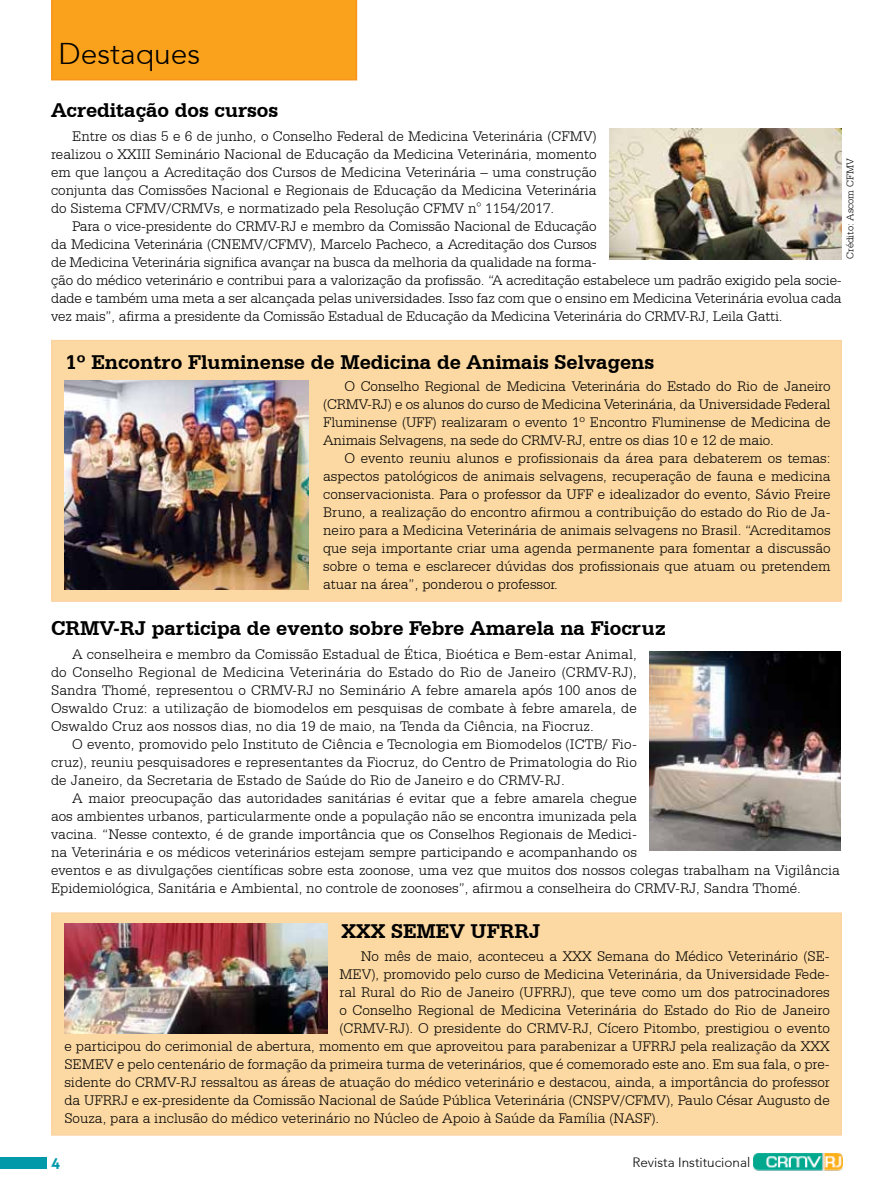
<style>
.page{position:relative;width:893px;height:1191px;background:#fff}
.page>*{position:absolute;margin:0;border:0;box-sizing:border-box;transform-origin:0 0}
.t1{font:300 30px "Avenir 35";color:#000}
.t2{font:700 21px "Serifa BT";color:#000}
.t3{font:300 15px/18px "Serifa BT";color:#000;text-align:justify}
.t4{font:700 15px "Aller";color:#0099a9}
.t5{font:300 13.5px "Avenir 35";color:#000}
.t6{font:300 10.5px "Serifa BT";color:#000}
</style>
<div class="page">
<div style="left:0;top:1157px;width:47px;height:11px;background:#0099a9"></div>
<img style="left:754px;top:1154px;width:89px;height:17px">
<div style="left:51px;top:0;width:306px;height:80px;background:#faa21b"></div>
<img style="left:649px;top:651px;width:191px;height:199px">
<div style="left:51px;top:340px;width:791px;height:262px;background:#fcd9a2"></div>
<img style="left:65px;top:380px;width:243px;height:209px">
<div style="left:51px;top:912px;width:791px;height:223px;background:#fcd9a2"></div>
<img style="left:65px;top:923px;width:263px;height:110px">
<img style="left:609px;top:128px;width:233px;height:131px">
<h1 class="t1" style="left:59px;top:36px;width:143px">Destaques</h1>
<h2 class="t2" style="left:51px;top:97px;width:229px">Acreditação dos cursos</h2>
<p class="t3" style="left:51px;top:127px;width:547px;text-indent:21px">Entre os dias 5 e 6 de junho, o Conselho Federal de Medicina Veterinária (CFMV) realizou o XXIII Seminário Nacional de Educação da Medicina Veterinária, momento em que lançou a Acreditação dos Cursos de Medicina Veterinária – uma construção conjunta das Comissões Nacional e Regionais de Educação da Medicina Veterinária do Sistema CFMV/CRMVs, e normatizado pela Resolução CFMV n° 1154/2017.</p>
<p class="t3" style="left:51px;top:217px;width:792px;text-align:left;text-indent:21px">Para o vice-presidente do CRMV-RJ e membro da Comissão Nacional de Educação<br>da Medicina Veterinária (CNEMV/CFMV), Marcelo Pacheco, a Acreditação dos Cursos<br>de Medicina Veterinária significa avançar na busca da melhoria da qualidade na forma-<br>ção do médico veterinário e contribui para a valorização da profissão. “A acreditação estabelece um padrão exigido pela socie&shy;dade e também uma meta a ser alcançada pelas universidades. Isso faz com que o ensino em Medicina Veterinária evolua cada vez mais”, afirma a presidente da Comissão Estadual de Educação da Medicina Veterinária do CRMV-RJ, Leila Gatti.</p>
<h2 class="t2" style="left:66px;top:349px;width:590px">1º Encontro Fluminense de Medicina de Animais Selvagens</h2>
<p class="t3" style="left:323px;top:377px;width:509px;text-indent:21px">O Conselho Regional de Medicina Veterinária do Estado do Rio de Janeiro (CRMV-RJ) e os alunos do curso de Medicina Veterinária, da Universidade Federal Fluminense (UFF) realizaram o evento 1º Encontro Fluminense de Medicina de Animais Selvagens, na sede do CRMV-RJ, entre os dias 10 e 12 de maio.</p>
<p class="t3" style="left:323px;top:449px;width:509px;text-indent:21px">O evento reuniu alunos e profissionais da área para debaterem os temas: aspectos patológicos de animais selvagens, recuperação de fauna e medicina conservacionista. Para o professor da UFF e idealizador do evento, Sávio Freire Bruno, a realização do encontro afirmou a contribuição do estado do Rio de Ja&shy;neiro para a Medicina Veterinária de animais selvagens no Brasil. “Acreditamos que seja importante criar uma agenda permanente para fomentar a discussão sobre o tema e esclarecer dúvidas dos profissionais que atuam ou pretendem atuar na área”, ponderou o professor.</p>
<p class="t6" style="left:844px;top:259px;width:102px;rotate:-90deg">Crédito: Ascom CFMV</p>
<h2 class="t2" style="left:51px;top:615px;width:617px">CRMV-RJ participa de evento sobre Febre Amarela na Fiocruz</h2>
<p class="t3" style="left:51px;top:645px;width:587px;text-indent:21px">A conselheira e membro da Comissão Estadual de Ética, Bioética e Bem-estar Animal, do Conselho Regional de Medicina Veterinária do Estado do Rio de Janeiro (CRMV-RJ), Sandra Thomé, representou o CRMV-RJ no Seminário A febre amarela após 100 anos de Oswaldo Cruz: a utilização de biomodelos em pesquisas de combate à febre amarela, de Oswaldo Cruz aos nossos dias, no dia 19 de maio, na Tenda da Ciência, na Fiocruz.</p>
<p class="t3" style="left:51px;top:735px;width:587px;text-indent:21px">O evento, promovido pelo Instituto de Ciência e Tecnologia em Biomodelos (ICTB/ Fio&shy;cruz), reuniu pesquisadores e representantes da Fiocruz, do Centro de Primatologia do Rio de Janeiro, da Secretaria de Estado de Saúde do Rio de Janeiro e do CRMV-RJ.</p>
<p class="t3" style="left:51px;top:789px;width:790px;text-align:left;text-indent:21px">A maior preocupação das autoridades sanitárias é evitar que a febre amarela chegue<br>aos ambientes urbanos, particularmente onde a população não se encontra imunizada pela<br>vacina. “Nesse contexto, é de grande importância que os Conselhos Regionais de Medici-<br>na Veterinária e os médicos veterinários estejam sempre participando e acompanhando os<br>eventos e as divulgações científicas sobre esta zoonose, uma vez que muitos dos nossos colegas trabalham na Vigilância Epidemiológica, Sanitária e Ambiental, no controle de zoonoses”, afirmou a conselheira do CRMV-RJ, Sandra Thomé.</p>
<h2 class="t2" style="left:342px;top:918px;width:200px">XXX SEMEV UFRRJ</h2>
<p class="t3" style="left:361px;top:947px;width:471px">No mês de maio, aconteceu a XXX Semana do Médico Veterinário (SE-</p>
<p class="t3" style="left:339px;top:965px;width:492px">MEV), promovido pelo curso de Medicina Veterinária, da Universidade Fede-</p>
<p class="t3" style="left:339px;top:983px;width:492px">ral Rural do Rio de Janeiro (UFRRJ), que teve como um dos patrocinadores</p>
<p class="t3" style="left:339px;top:1001px;width:492px">o Conselho Regional de Medicina Veterinária do Estado do Rio de Janeiro</p>
<p class="t3" style="left:339px;top:1019px;width:492px">(CRMV-RJ). O presidente do CRMV-RJ, Cícero Pitombo, prestigiou o evento</p>
<p class="t3" style="left:64px;top:1037px;width:767px">e participou do cerimonial de abertura, momento em que aproveitou para parabenizar a UFRRJ pela realização da XXX</p>
<p class="t3" style="left:64px;top:1055px;width:767px">SEMEV e pelo centenário de formação da primeira turma de veterinários, que é comemorado este ano. Em sua fala, o pre-</p>
<p class="t3" style="left:64px;top:1073px;width:767px">sidente do CRMV-RJ ressaltou as áreas de atuação do médico veterinário e destacou, ainda, a importância do professor</p>
<p class="t3" style="left:64px;top:1091px;width:767px">da UFRRJ e ex-presidente da Comissão Nacional de Saúde Pública Veterinária (CNSPV/CFMV), Paulo César Augusto de</p>
<p class="t3" style="left:64px;top:1109px;width:596px">Souza, para a inclusão do médico veterinário no Núcleo de Apoio à Saúde da Família (NASF).</p>
<p class="t4" style="left:51px;top:1153px;width:10px">4</p>
<p class="t5" style="left:632px;top:1154px;width:119px">Revista Institucional</p>
</div>
